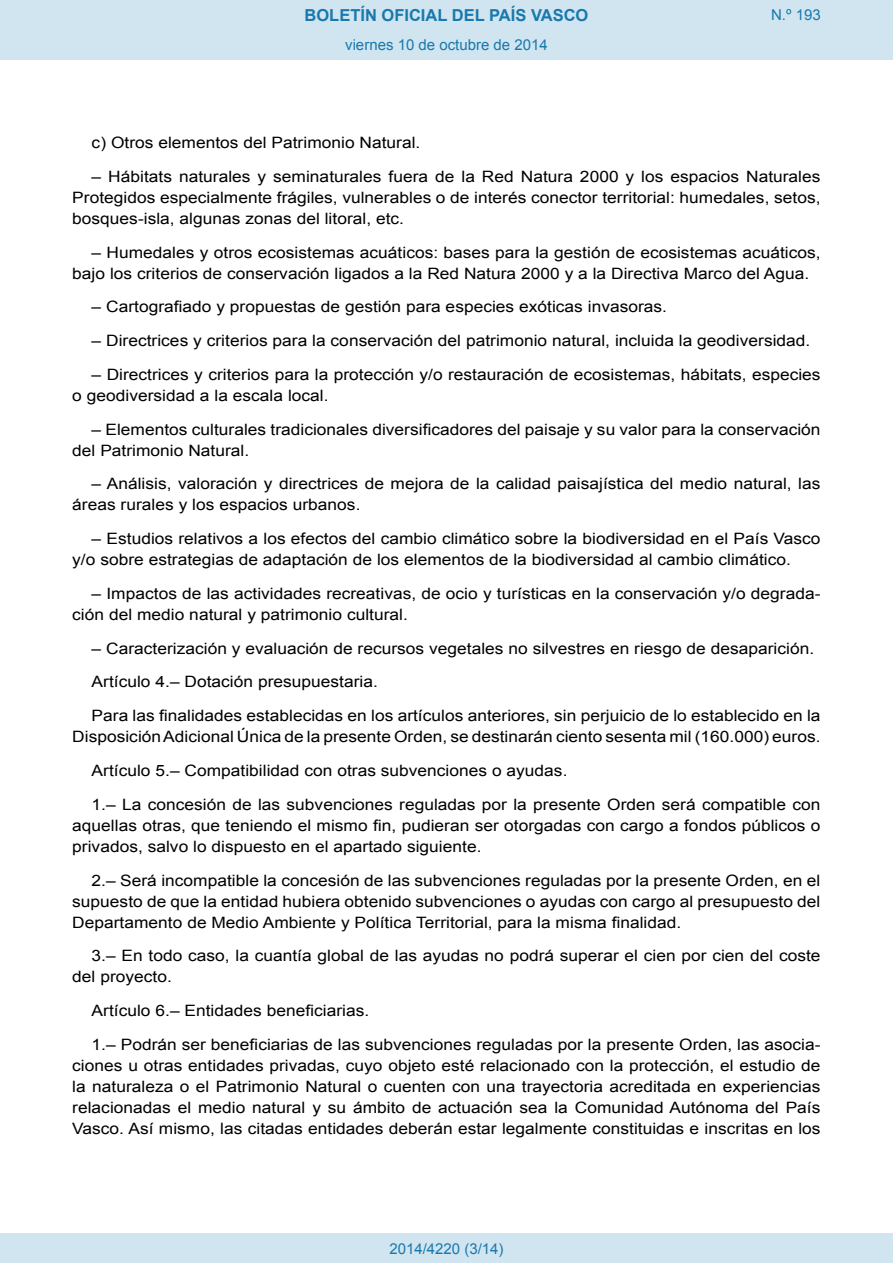
<style>
.page{position:relative;width:893px;height:1263px;background:#fff}
.page>*{position:absolute;margin:0;border:0;box-sizing:border-box;transform-origin:0 0}
.t1{font:700 16.5px "Arial";color:#1879ad}
.BOPVDetalle{font:15.6px/21px "Arial";color:#000;scale:1.11 1}
.Paginacion_Centro{font:15px "Arial";color:#1879ad}
</style>
<div class="page">
<div style="left:0;top:0;width:893px;height:60px;background:#d0e5f0"></div>
<div style="left:0;top:1233px;width:893px;height:30px;background:#d0e5f0"></div>
<p class="t1" style="left:305px;top:4px;width:285px">BOLETÍN OFICIAL DEL PAÍS VASCO</p>
<p class="Paginacion_Centro" style="left:345px;top:35px;width:204px">viernes 10 de octubre de 2014</p>
<p class="Paginacion_Centro" style="left:771px;top:5px;width:51px">N.º 193</p>
<p class="BOPVDetalle" style="left:92px;top:132px;width:298px">c) Otros elementos del Patrimonio Natural.</p>
<p class="BOPVDetalle" style="left:72px;top:166px;width:676px;text-align:justify;text-indent:19px">– Hábitats naturales y seminaturales fuera de la Red Natura 2000 y los espacios Naturales Protegidos especialmente frágiles, vulnerables o de interés conector territorial: humedales, setos, bosques-isla, algunas zonas del litoral, etc.</p>
<p class="BOPVDetalle" style="left:72px;top:242px;width:676px;text-indent:19px">– Humedales y otros ecosistemas acuáticos: bases para la gestión de ecosistemas acuáticos, bajo los criterios de conservación ligados a la Red Natura 2000 y a la Directiva Marco del Agua.</p>
<p class="BOPVDetalle" style="left:92px;top:297px;width:520px">– Cartografiado y propuestas de gestión para especies exóticas invasoras.</p>
<p class="BOPVDetalle" style="left:92px;top:330px;width:649px">– Directrices y criterios para la conservación del patrimonio natural, incluida la geodiversidad.</p>
<p class="BOPVDetalle" style="left:72px;top:364px;width:676px;text-indent:19px">– Directrices y criterios para la protección y/o restauración de ecosistemas, hábitats, especies o geodiversidad a la escala local.</p>
<p class="BOPVDetalle" style="left:72px;top:419px;width:676px;text-indent:19px">– Elementos culturales tradicionales diversificadores del paisaje y su valor para la conservación del Patrimonio Natural.</p>
<p class="BOPVDetalle" style="left:72px;top:474px;width:675px;text-indent:19px">– Análisis, valoración y directrices de mejora de la calidad paisajística del medio natural, las áreas rurales y los espacios urbanos.</p>
<p class="BOPVDetalle" style="left:72px;top:528px;width:676px;text-indent:19px">– Estudios relativos a los efectos del cambio climático sobre la biodiversidad en el País Vasco y/o sobre estrategias de adaptación de los elementos de la biodiversidad al cambio climático.</p>
<p class="BOPVDetalle" style="left:72px;top:583px;width:676px;text-indent:19px">– Impactos de las actividades recreativas, de ocio y turísticas en la conservación y/o degrada&shy;ción del medio natural y patrimonio cultural.</p>
<p class="BOPVDetalle" style="left:92px;top:638px;width:652px">– Caracterización y evaluación de recursos vegetales no silvestres en riesgo de desaparición.</p>
<p class="BOPVDetalle" style="left:92px;top:672px;width:259px">Artículo 4.– Dotación presupuestaria.</p>
<p class="BOPVDetalle" style="left:72px;top:705px;width:676px;text-align:right">Para las finalidades establecidas en los artículos anteriores, sin perjuicio de lo establecido en la<br>Disposición Adicional Única de la presente Orden, se destinarán ciento sesenta mil (160.000) euros.</p>
<p class="BOPVDetalle" style="left:92px;top:760px;width:430px">Artículo 5.– Compatibilidad con otras subvenciones o ayudas.</p>
<p class="BOPVDetalle" style="left:72px;top:794px;width:676px;text-align:justify;text-indent:19px">1.– La concesión de las subvenciones reguladas por la presente Orden será compatible con aquellas otras, que teniendo el mismo fin, pudieran ser otorgadas con cargo a fondos públicos o privados, salvo lo dispuesto en el apartado siguiente.</p>
<p class="BOPVDetalle" style="left:72px;top:870px;width:675px;text-align:justify;text-indent:19px">2.– Será incompatible la concesión de las subvenciones reguladas por la presente Orden, en el supuesto de que la entidad hubiera obtenido subvenciones o ayudas con cargo al presupuesto del Departamento de Medio Ambiente y Política Territorial, para la misma finalidad.</p>
<p class="BOPVDetalle" style="left:72px;top:945px;width:676px;text-indent:19px">3.– En todo caso, la cuantía global de las ayudas no podrá superar el cien por cien del coste del proyecto.</p>
<p class="BOPVDetalle" style="left:92px;top:1000px;width:252px">Artículo 6.– Entidades beneficiarias.</p>
<p class="BOPVDetalle" style="left:72px;top:1034px;width:676px;text-align:justify;text-indent:19px">1.– Podrán ser beneficiarias de las subvenciones reguladas por la presente Orden, las asocia&shy;ciones u otras entidades privadas, cuyo objeto esté relacionado con la protección, el estudio de la naturaleza o el Patrimonio Natural o cuenten con una trayectoria acreditada en experiencias relacionadas el medio natural y su ámbito de actuación sea la Comunidad Autónoma del País Vasco. Así mismo, las citadas entidades deberán estar legalmente constituidas e inscritas en los</p>
<p class="Paginacion_Centro" style="left:389px;top:1238px;width:116px">2014/4220 (3/14)</p>
</div>
